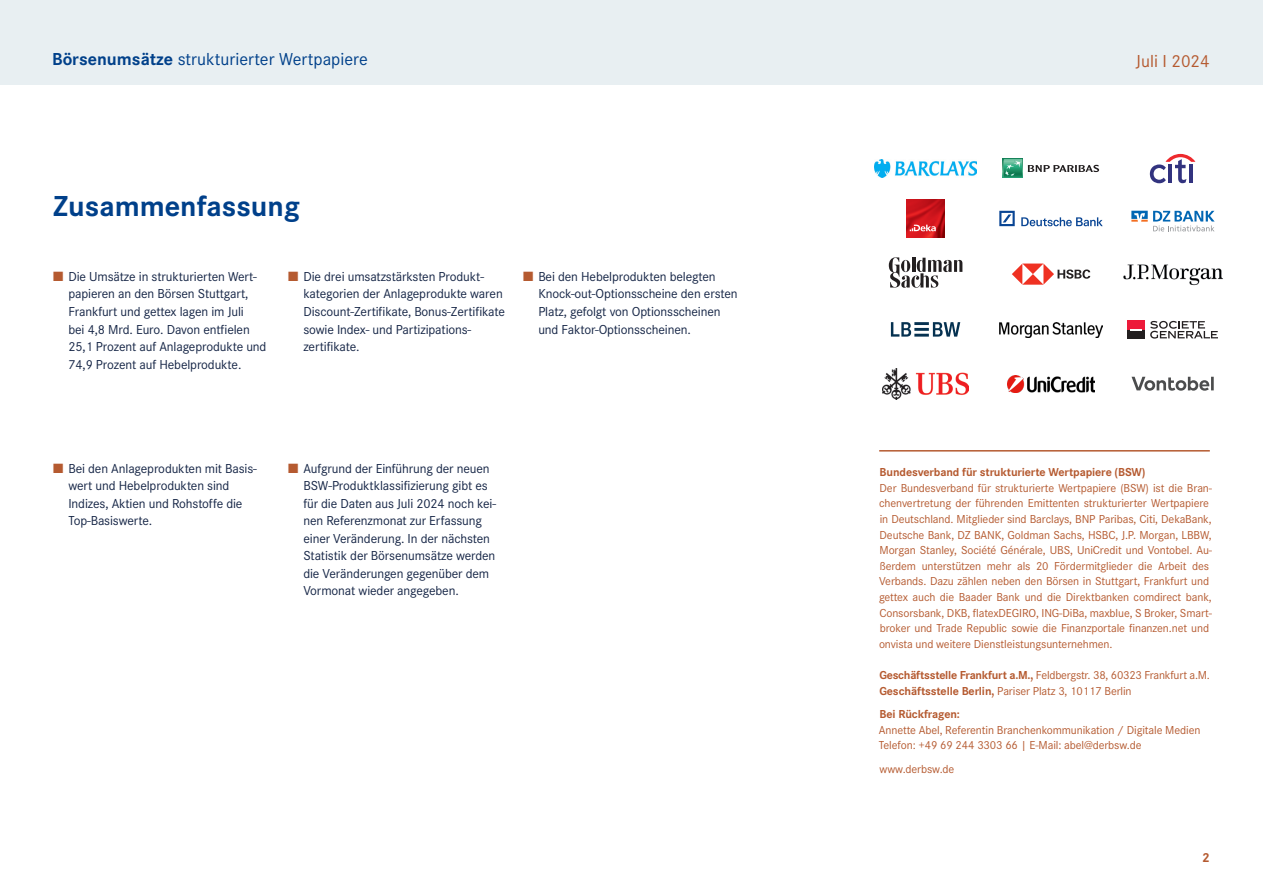
<style>
.page{position:relative;width:1263px;height:893px;background:#fff}
.page>*{position:absolute;margin:0;border:0;box-sizing:border-box;transform-origin:0 0}
.BSW_Kapitelüberschrift{font:700 30px "Corporate S";color:#00408a}
.t1{font:18px "Corporate S";color:#00408a}
.t2{font:18px "Corporate S";color:#b55a30}
.t3{font:13.5px/17.5px "Corporate S";letter-spacing:-.01em;color:#142445}
.t4{font:700 13.5px "Corporate S";color:#b55a30}
.BSW_Maginalspalte{font:12px/15.6px "Corporate S";letter-spacing:-.01em;color:#b55a30}
.BSW_Maginalspalte-2{font:700 12px "Corporate S";letter-spacing:-.01em;color:#b55a30}
.s1{font-weight:700}
.s2{color:#b55a30}
</style>
<div class="page">
<div style="left:0;top:0;width:1262px;height:85px;background:#e8eff2"></div>
<svg style="left:1131px;top:211px;width:83px;height:20px"></svg>
<img style="left:882px;top:368px;width:87px;height:31px">
<svg style="left:1150px;top:321px;width:68px;height:18px"></svg>
<div style="left:1127px;top:321px;width:18px;height:9px;background:#ed1a3a"></div>
<div style="left:1127px;top:330px;width:18px;height:9px;background:#231f20"></div>
<svg style="left:1130px;top:329px;width:12px;height:1px"></svg>
<svg style="left:891px;top:322px;width:69px;height:15px"></svg>
<svg style="left:1022px;top:159px;width:1px;height:18px"></svg>
<svg style="left:1003px;top:159px;width:19px;height:18px"></svg>
<svg style="left:1028px;top:165px;width:71px;height:7px"></svg>
<img style="left:1007px;top:375px;width:87px;height:17px">
<svg style="left:1150px;top:154px;width:45px;height:29px"></svg>
<hr style="left:1189px;top:165px;width:4px;height:18px;background:#32337f">
<svg style="left:1131px;top:377px;width:83px;height:14px"></svg>
<img style="left:907px;top:200px;width:37px;height:38px">
<svg style="left:910px;top:225px;width:26px;height:6px"></svg>
<svg style="left:999px;top:211px;width:16px;height:15px"></svg>
<svg style="left:1021px;top:217px;width:82px;height:9px"></svg>
<svg style="left:889px;top:257px;width:73px;height:31px"></svg>
<svg style="left:1012px;top:264px;width:78px;height:21px"></svg>
<img style="left:1123px;top:264px;width:100px;height:22px">
<img style="left:1000px;top:322px;width:102px;height:15px">
<img style="left:874px;top:160px;width:103px;height:17px">
<hr style="left:879px;top:450px;width:331px;height:2px;background:#b55a30">
<h2 class="t1" style="left:52px;top:47px;width:317px"><span class="s1">Börsenumsätze</span> strukturierter Wertpapiere</h2>
<h2 class="t2" style="left:1136px;top:49px;width:75px">Juli I 2024</h2>
<p class="BSW_Kapitelüberschrift" style="left:53px;top:185px;width:248px">Zusammenfassung</p>
<p class="t3" style="left:68px;top:267px;width:199px;text-indent:-15px"><span class="s2">■</span> Die Umsätze in strukturierten Wert&shy;papieren an den Börsen Stuttgart, Frankfurt und gettex lagen im Juli<br>bei 4,8 Mrd. Euro. Davon entfielen 25,1 Prozent auf Anlageprodukte und 74,9 Prozent auf Hebelprodukte.</p>
<p class="t3" style="left:538px;top:267px;width:201px;text-indent:-15px"><span class="s2">■</span> Bei den Hebelprodukten belegten Knock-out-Optionsscheine den ersten Platz, gefolgt von Optionsscheinen und Faktor-Optionsscheinen.</p>
<p class="t3" style="left:303px;top:267px;width:203px;text-indent:-15px"><span class="s2">■</span> Die drei umsatzstärksten Produkt&shy;kategorien der Anlageprodukte waren Discount-Zertifikate, Bonus-Zertifikate sowie Index- und Partizipations&shy;zertifikate.</p>
<p class="t3" style="left:68px;top:459px;width:190px;text-indent:-15px"><span class="s2">■</span> Bei den Anlageprodukten mit Basis&shy;wert und Hebelprodukten sind<br>Indizes, Aktien und Rohstoffe die<br>Top-Basiswerte.</p>
<p class="t3" style="left:303px;top:459px;width:194px;text-indent:-15px"><span class="s2">■</span> Aufgrund der Einführung der neuen BSW-Produktklassifizierung gibt es für die Daten aus Juli 2024 noch kei&shy;nen Referenzmonat zur Erfassung einer Veränderung. In der nächsten Statistik der Börsenumsätze werden die Veränderungen gegenüber dem Vormonat wieder angegeben.</p>
<p class="BSW_Maginalspalte-2" style="left:880px;top:464px;width:267px">Bundesverband für strukturierte Wertpapiere (BSW)</p>
<p class="BSW_Maginalspalte" style="left:879px;top:480px;width:335px">Der Bundesverband für strukturierte Wertpapiere (BSW) ist die Bran&shy;chenvertretung der führenden Emittenten strukturierter Wertpapiere in Deutschland. Mitglieder sind Barclays, BNP Paribas, Citi, DekaBank, Deutsche Bank, DZ BANK, Goldman Sachs, HSBC, J.P. Morgan, LBBW, Morgan Stanley, Société Générale, UBS, UniCredit und Vontobel. Au&shy;ßerdem unterstützen mehr als 20 Fördermitglieder die Arbeit des Verbands. Dazu zählen neben den Börsen in Stuttgart, Frankfurt und gettex auch die Baader Bank und die Direktbanken comdirect bank, Consorsbank, DKB, flatexDEGIRO, ING-DiBa, maxblue, S Broker, Smart&shy;broker und Trade Republic sowie die Finanzportale finanzen.net und onvista und weitere Dienstleistungsunternehmen.</p>
<p class="BSW_Maginalspalte" style="left:879px;top:667px;width:332px"><span class="s1">Geschäftsstelle Frankfurt a.M.,</span> Feldbergstr. 38, 60323 Frankfurt a.M.</p>
<p class="BSW_Maginalspalte" style="left:879px;top:682px;width:254px"><span class="s1">Geschäftsstelle Berlin,</span> Pariser Platz 3, 10117 Berlin</p>
<p class="BSW_Maginalspalte-2" style="left:880px;top:706px;width:82px">Bei Rückfragen:</p>
<p class="BSW_Maginalspalte" style="left:879px;top:721px;width:323px">Annette Abel, Referentin Branchenkommunikation / Digitale Medien</p>
<p class="BSW_Maginalspalte" style="left:879px;top:737px;width:264px">Telefon: +49 69 244 3303 66 | E-Mail: abel@derbsw.de</p>
<p class="BSW_Maginalspalte" style="left:879px;top:761px;width:76px">www.derbsw.de</p>
<p class="t4" style="left:1202px;top:848px;width:9px">2</p>
</div>
